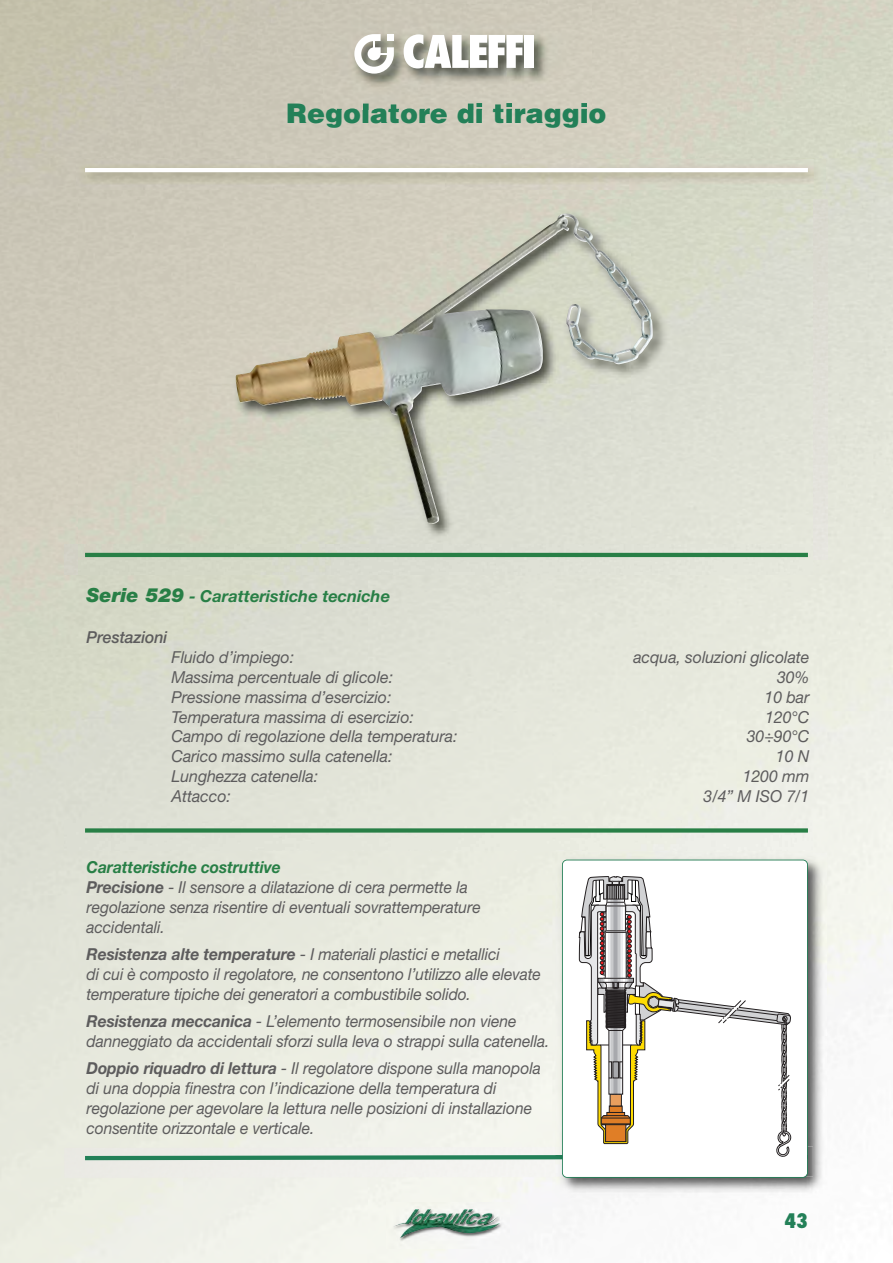
<style>
.page{position:relative;width:893px;height:1263px;background:#fff}
.page>*{position:absolute;margin:0;border:0;box-sizing:border-box;transform-origin:0 0}
.t1{font:900 27px "Helvetica";color:#238058}
.t2{font:800 condensed 19.5px "Futura";color:#238058}
.t3{font:italic 16.5px/19.8px "Helvetica Neue";letter-spacing:-.005em;color:#5d5c5d;scale:.95 1}
.t4{font:italic 16.5px "Helvetica Neue";letter-spacing:-.005em;color:#5d5c5d}
.t5{font:italic 700 16.5px "Helvetica Neue";color:#287f46}
.t6{font:italic 500 16.5px "Helvetica Neue";letter-spacing:-.005em;color:#5d5c5d}
.s1{font-weight:900;font-size:19.5px}
.s2{font-weight:700;color:#287f46}
.s3{font-weight:700}
</style>
<div class="page">
<img style="left:386px;top:1202px;width:123px;height:47px">
<img style="left:393px;top:1209px;width:26px;height:18px">
<img style="left:323px;top:5px;width:269px;height:105px">
<img style="left:327px;top:103px;width:216px;height:7px">
<svg style="left:404px;top:34px;width:119px;height:34px"></svg>
<div style="left:524px;top:35px;width:10px;height:33px;background:#fff"></div>
<svg style="left:354px;top:34px;width:40px;height:40px"></svg>
<hr style="left:85px;top:168px;width:723px;height:4px;background:#fff">
<img style="left:79px;top:200px;width:734px;height:345px">
<img style="left:387px;top:213px;width:266px;height:311px">
<hr style="left:85px;top:553px;width:723px;height:4px;background:#287f46">
<div style="left:85px;top:828px;width:723px;height:5px;background:#287f46"></div>
<div style="left:64px;top:1147px;width:492px;height:31px;background:#f0efeb"></div>
<img style="left:556px;top:852px;width:271px;height:345px">
<img style="left:556px;top:1146px;width:257px;height:31px">
<div style="left:563px;top:860px;width:244px;height:317px;background:#fff;border-radius:4px"></div>
<svg style="left:81px;top:860px;width:731px;height:302px"></svg>
<div style="left:562px;top:859px;width:246px;height:319px;border:2px solid #238058;border-radius:5px"></div>
<h1 class="t1" style="left:286px;top:98px;width:322px">Regolatore di tiraggio</h1>
<p class="t5" style="left:87px;top:590px;width:305px"><span class="s1">Serie 529</span> - Caratteristiche tecniche</p>
<p class="t6" style="left:87px;top:631px;width:82px">Prestazioni</p>
<p class="t4" style="left:172px;top:651px;width:124px">Fluido d’impiego:</p>
<p class="t4" style="left:633px;top:651px;width:178px">acqua, soluzioni glicolate</p>
<p class="t4" style="left:172px;top:671px;width:223px">Massima percentuale di glicole:</p>
<p class="t4" style="left:777px;top:671px;width:34px">30%</p>
<p class="t4" style="left:172px;top:691px;width:221px">Pressione massima d’esercizio:</p>
<p class="t4" style="left:764px;top:691px;width:46px">10 bar</p>
<p class="t4" style="left:172px;top:711px;width:244px">Temperatura massima di esercizio:</p>
<p class="t4" style="left:765px;top:711px;width:46px">120°C</p>
<p class="t4" style="left:172px;top:730px;width:287px">Campo di regolazione della temperatura:</p>
<p class="t4" style="left:747px;top:730px;width:64px">30÷90°C</p>
<p class="t4" style="left:172px;top:750px;width:222px">Carico massimo sulla catenella:</p>
<p class="t4" style="left:776px;top:750px;width:35px">10 N</p>
<p class="t4" style="left:172px;top:770px;width:148px">Lunghezza catenella:</p>
<p class="t4" style="left:743px;top:770px;width:68px">1200 mm</p>
<p class="t4" style="left:172px;top:790px;width:61px">Attacco:</p>
<p class="t4" style="left:704px;top:790px;width:107px">3/4” M ISO 7/1</p>
<p class="t3" style="left:87px;top:859px;width:417px"><span class="s2">Caratteristiche costruttive<br></span><span class="s3">Precisione</span> - Il sensore a dilatazione di cera permette la regolazione senza risentire di eventuali sovrattemperature accidentali.</p>
<p class="t3" style="left:87px;top:946px;width:480px"><span class="s3">Resistenza alte temperature</span> - I materiali plastici e metallici<br>di cui è composto il regolatore, ne consentono l’utilizzo alle elevate temperature tipiche dei generatori a combustibile solido.</p>
<p class="t3" style="left:87px;top:1013px;width:489px"><span class="s3">Resistenza meccanica</span> - L’elemento termosensibile non viene danneggiato da accidentali sforzi sulla leva o strappi sulla catenella.</p>
<p class="t3" style="left:87px;top:1060px;width:480px"><span class="s3">Doppio riquadro di lettura</span> - Il regolatore dispone sulla manopola di una doppia finestra con l’indicazione della temperatura di regolazione per agevolare la lettura nelle posizioni di installazione consentite orizzontale e verticale.</p>
<p class="t2" style="left:784px;top:1212px;width:25px">43</p>
</div>
